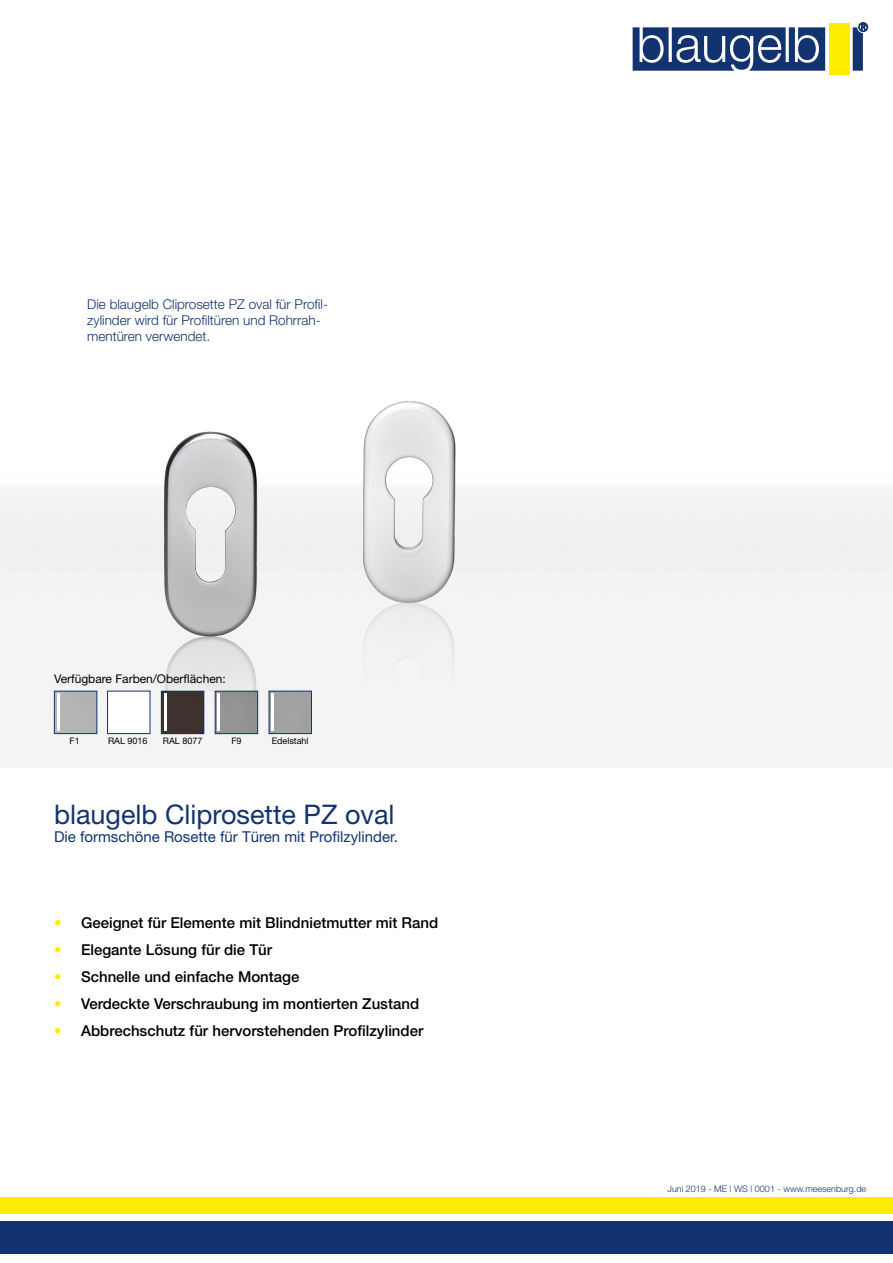
<style>
.page{position:relative;width:893px;height:1263px;background:#fff}
.page>*{position:absolute;margin:0;border:0;box-sizing:border-box;transform-origin:0 0}
.t1{font:27px "Helvetica Neue";color:#133370}
.t2{font:500 15px "Helvetica Neue";color:#000}
.t3{font:15px "Helvetica Neue";color:#133370}
.t4{font:300 13.5px/16.2px "Helvetica Neue LT Std";color:#133370}
.t5{font:12px "Helvetica Neue";color:#000}
.t6{font:300 9px "Helvetica Neue";color:#133370}
.t7{font:9px "Helvetica Neue";color:#000}
.s1{color:#ffed00}
</style>
<div class="page">
<div style="left:0;top:1222px;width:893px;height:32px;background:#133370"></div>
<div style="left:0;top:1197px;width:893px;height:17px;background:#ffed00"></div>
<svg style="left:633px;top:22px;width:235px;height:49px"></svg>
<div style="left:829px;top:23px;width:20px;height:51px;background:#ffed00"></div>
<img style="left:26px;top:431px;width:307px;height:336px">
<img style="left:319px;top:401px;width:204px;height:330px">
<div style="left:107px;top:691px;width:43px;height:43px;background:#fff;border:1px solid #133370"></div>
<img style="left:217px;top:693px;width:39px;height:39px">
<div style="left:215px;top:691px;width:43px;height:43px;border:1px solid #133370"></div>
<img style="left:163px;top:693px;width:39px;height:39px">
<div style="left:161px;top:691px;width:43px;height:43px;border:1px solid #133370"></div>
<img style="left:271px;top:693px;width:39px;height:39px">
<div style="left:269px;top:691px;width:43px;height:43px;border:1px solid #133370"></div>
<hr style="left:164px;top:693px;width:2px;height:38px;background:#fff">
<hr style="left:218px;top:693px;width:2px;height:38px;background:#fff">
<hr style="left:271px;top:693px;width:3px;height:38px;background:#fff">
<img style="left:56px;top:693px;width:39px;height:39px">
<div style="left:54px;top:691px;width:43px;height:43px;border:1px solid #133370"></div>
<hr style="left:57px;top:693px;width:2px;height:38px;background:#fff">
<p class="t4" style="left:87px;top:295px;width:242px">Die blaugelb Cliprosette PZ oval für Profil&shy;zylinder wird für Profiltüren und Rohrrah&shy;mentüren verwendet.</p>
<p class="t5" style="left:54px;top:671px;width:173px">Verfügbare Farben/Oberflächen:</p>
<p class="t7" style="left:70px;top:736px;width:12px">F1</p>
<p class="t7" style="left:108px;top:736px;width:41px">RAL 9016</p>
<p class="t7" style="left:163px;top:736px;width:41px">RAL 8077</p>
<p class="t7" style="left:231px;top:736px;width:12px">F9</p>
<p class="t7" style="left:272px;top:736px;width:38px">Edelstahl</p>
<h1 class="t1" style="left:54px;top:798px;width:342px">blaugelb Cliprosette PZ oval</h1>
<p class="t3" style="left:54px;top:828px;width:345px">Die formschöne Rosette für Türen mit Profilzylinder.</p>
<p class="t2" style="left:54px;top:914px;width:386px"><span class="s1">•</span> Geeignet für Elemente mit Blindnietmutter mit Rand</p>
<p class="t2" style="left:54px;top:941px;width:220px"><span class="s1">•</span> Elegante Lösung für die Tür</p>
<p class="t2" style="left:54px;top:968px;width:247px"><span class="s1">•</span> Schnelle und einfache Montage</p>
<p class="t2" style="left:54px;top:995px;width:367px"><span class="s1">•</span> Verdeckte Verschraubung im montierten Zustand</p>
<p class="t2" style="left:54px;top:1022px;width:371px"><span class="s1">•</span> Abbrechschutz für hervorstehenden Profilzylinder</p>
<p class="t6" style="left:668px;top:1183px;width:200px">Juni 2019 - ME | WS | 0001 - www.meesenburg.de</p>
</div>
